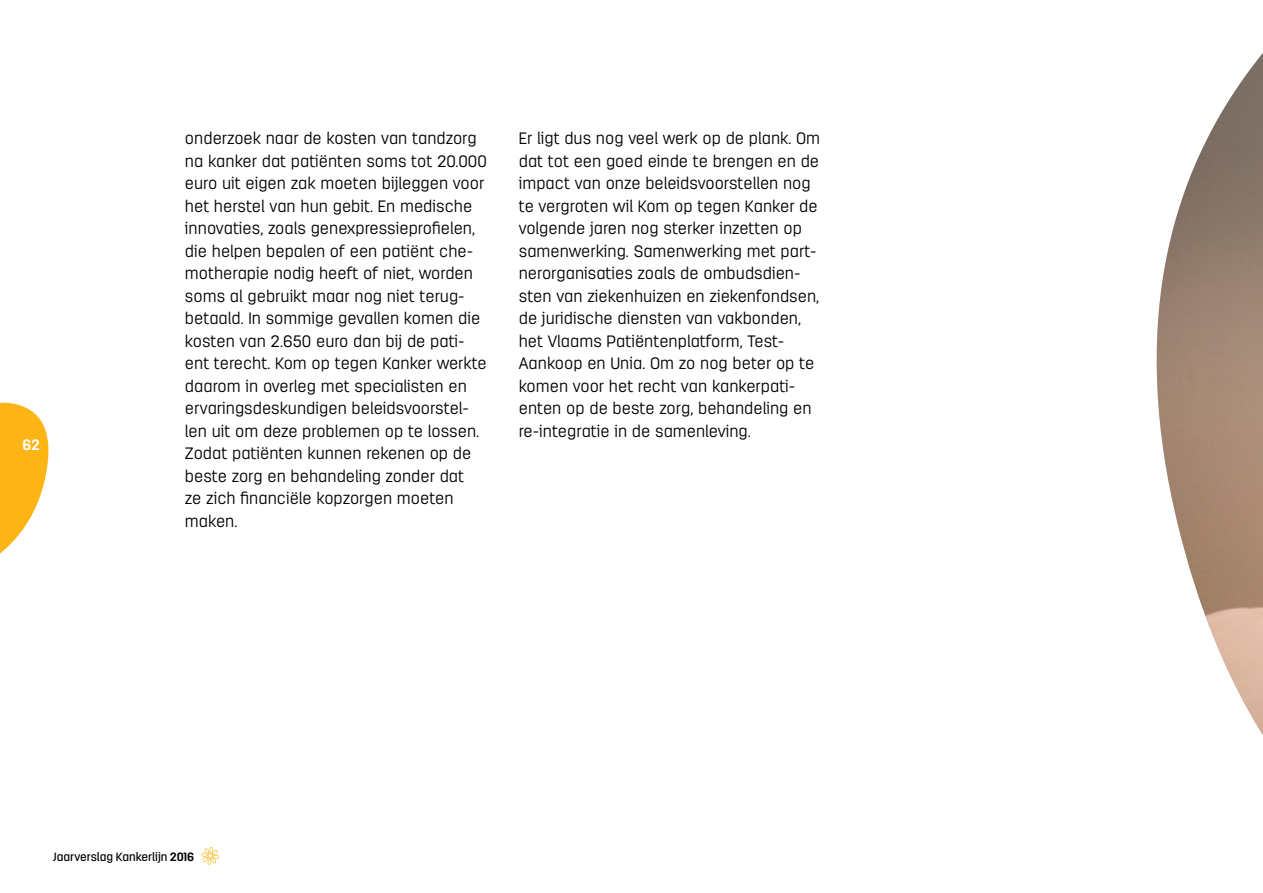
<style>
.page{position:relative;width:1263px;height:893px;background:#fff}
.page>*{position:absolute;margin:0;border:0;box-sizing:border-box;transform-origin:0 0}
.t1{font:300 16.5px/22.5px "Antartida Rounded";color:#000}
.t2{font:700 15px "Antartida Rounded";color:#fff}
.t3{font:500 12px "Antartida Rounded";color:#000}
.s1{font-weight:700}
</style>
<div class="page">
<svg style="left:0;top:402px;width:49px;height:152px"></svg>
<svg style="left:201px;top:847px;width:18px;height:18px"></svg>
<img style="left:1156px;top:53px;width:107px;height:682px">
<p class="t2" style="left:23px;top:436px;width:19px">62</p>
<p class="t1" style="left:185px;top:127px;width:303px">onderzoek naar de kosten van tandzorg na kanker dat patiënten soms tot 20.000 euro uit eigen zak moeten bijleggen voor het herstel van hun gebit. En medische innovaties, zoals genexpressieprofielen, die helpen bepalen of een patiënt che&shy;motherapie nodig heeft of niet, worden soms al gebruikt maar nog niet terug&shy;betaald. In sommige gevallen komen die kosten van 2.650 euro dan bij de pati&shy;ënt terecht. Kom op tegen Kanker werkte daarom in overleg met specialisten en ervaringsdeskundigen beleidsvoorstel&shy;len uit om deze problemen op te lossen.<br>Zodat patiënten kunnen rekenen op de beste zorg en behandeling zonder dat<br>ze zich financiële kopzorgen moeten maken.</p>
<p class="t1" style="left:519px;top:127px;width:303px">Er ligt dus nog veel werk op de plank. Om dat tot een goed einde te brengen en de impact van onze beleidsvoorstellen nog te vergroten wil Kom op tegen Kanker de volgende jaren nog sterker inzetten op samenwerking. Samenwerking met part&shy;nerorganisaties zoals de ombudsdien&shy;sten van ziekenhuizen en ziekenfondsen, de juridische diensten van vakbonden, het Vlaams Patiëntenplatform, Test-Aankoop en Unia. Om zo nog beter op te komen voor het recht van kankerpati&shy;ënten op de beste zorg, behandeling en re-integratie in de samenleving.</p>
<p class="t3" style="left:53px;top:850px;width:143px">Jaarverslag Kankerlijn <span class="s1">2016</span></p>
</div>
